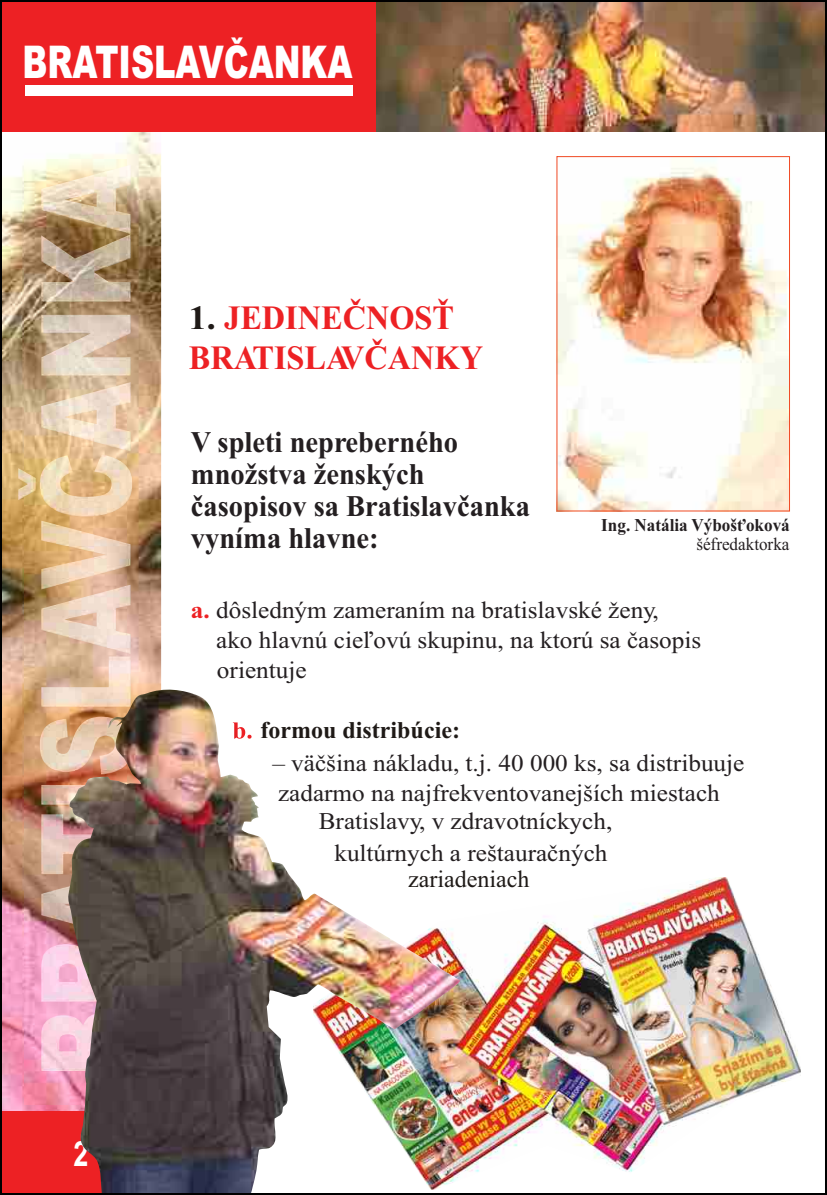
<style>
.page{position:relative;width:827px;height:1195px;background:#fff}
.page>*{position:absolute;margin:0;border:0;box-sizing:border-box;transform-origin:0 0}
.t1{font:900 45.2px "Arial MTCE";color:#fff;scale:.71 1}
.t2{font:700 34.8px "Arial";color:#fff;scale:.78 1}
.t3{font:700 34px/40.8px "Times New Roman";color:#ed2124;scale:.95 1}
.t4{font:700 30px/32px "Times New Roman";color:#241f21;scale:.95 1}
.t5{font:24px/30px "Times New Roman";color:#241f21;scale:1.05 1}
.t6{font:700 24px "Times New Roman";color:#1f1a17}
.t7{font:24px "Times New Roman";color:#1f1a17}
.t8{font:700 18px "Times New Roman";color:#241f21;scale:.95 1}
.t9{font:18px "Times New Roman";color:#241f21;scale:.95 1}
.s1{color:#1f1a17}
.s2{font-weight:700;color:#ed2124}
</style>
<div class="page">
<img style="left:0;top:0;width:826px;height:1195px">
<h1 class="t1" style="left:23px;top:46px;width:466px">BRATISLAVČANKA</h1>
<h3 class="t3" style="left:189px;top:300px;width:311px"><span class="s1">1.</span> JEDINEČNOSŤ<br>BRATISLAVČANKY</h3>
<p class="t4" style="left:191px;top:429px;width:358px">V spleti nepreberného množstva ženských časopisov sa Bratislavčanka vyníma hlavne:</p>
<p class="t8" style="left:601px;top:519px;width:200px">Ing. Natália Výbošťoková</p>
<p class="t9" style="left:696px;top:537px;width:99px">šéfredaktorka</p>
<p class="t5" style="left:216px;top:598px;width:463px;text-indent:-25px"><span class="s2">a.</span> dôsledným zameraním na bratislavské ženy,<br>ako hlavnú cieľovú skupinu, na ktorú sa časopis orientuje</p>
<p class="t6" style="left:260px;top:722px;width:201px">formou distribúcie:</p>
<p class="t5" style="left:272px;top:750px;width:451px">– väčšina nákladu, t.j. 40 000 ks, sa distribuuje</p>
<p class="t5" style="left:278px;top:780px;width:422px">zadarmo na najfrekventovanejších miestach</p>
<p class="t5" style="left:319px;top:808px;width:281px">Bratislavy, v zdravotníckych,</p>
<p class="t5" style="left:334px;top:840px;width:261px">kultúrnych a reštauračných</p>
<h2 class="t2" style="left:73px;top:1141px;width:21px">2</h2>
<p class="t7" style="left:408px;top:870px;width:123px">zariadeniach</p>
</div>
